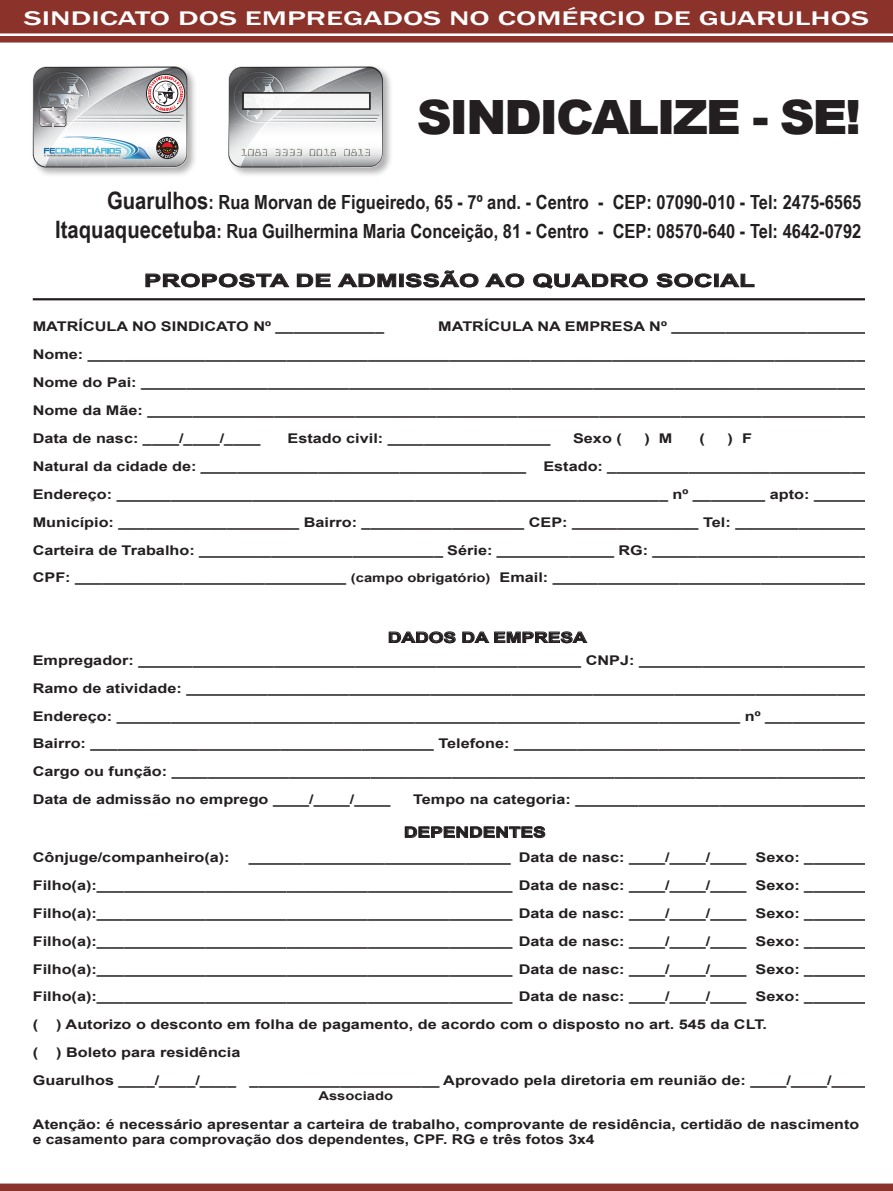
<style>
.page{position:relative;width:893px;height:1191px;background:#fff}
.page>*{position:absolute;margin:0;border:0;box-sizing:border-box;transform-origin:0 0}
.t1{font:900 47.25px "Arial";letter-spacing:-.05em;color:#231f20}
.t2{font:500 20.25px "Franklin Gothic";color:#fff;scale:1.56 1}
.t3{font:700 19.5px/28.8px "Arial Narrow";color:#231f20;text-align:right}
.t4{font:700 17.7px "Arial Narrow";letter-spacing:.01em;color:#231f20;scale:1.77 1}
.t5{font:700 14.55px "Arial";color:#231f20;scale:1.3 1}
.t6{font:700 13.35px/27.9px "Arial";color:#231f20;scale:1.22 1}
.t7{font:700 13.35px/15px "Arial";color:#231f20;scale:1.2 1}
.t8{font:700 12.15px "Arial";color:#231f20;scale:1.22 1}
.s1{font-size:24px}
.s2{font-size:12.15px}
</style>
<div class="page">
<svg style="left:389px;top:631px;width:67px;height:12px"></svg>
<svg style="left:462px;top:631px;width:125px;height:12px"></svg>
<svg style="left:405px;top:826px;width:140px;height:12px"></svg>
<hr style="left:33px;top:298px;width:846px;height:2px;background:#231f20">
<div style="left:866px;top:160px;width:27px;height:954px;background:#fff"></div>
<svg style="left:0;top:0;width:893px;height:43px;background:#934038"></svg>
<svg style="left:0;top:1183px;width:893px;height:8px;background:#934038"></svg>
<div style="left:31px;top:65px;width:362px;height:112px;background:#231f20;opacity:.35"></div>
<svg style="left:228px;top:66px;width:155px;height:102px"></svg>
<div style="left:243px;top:92px;width:127px;height:17px;border:1px solid #231f20"></div>
<div style="left:243px;top:93px;width:126px;height:16px;background:#f8f8f8"></div>
<div style="left:243px;top:93px;width:127px;height:16px;border:1px solid #231f20"></div>
<svg style="left:33px;top:66px;width:154px;height:102px"></svg>
<svg style="left:145px;top:273px;width:145px;height:15px"></svg>
<svg style="left:297px;top:273px;width:34px;height:14px"></svg>
<svg style="left:337px;top:273px;width:59px;height:14px"></svg>
<div style="left:399px;top:274px;width:5px;height:13px;border:1px solid #231f20"></div>
<svg style="left:405px;top:270px;width:74px;height:18px"></svg>
<svg style="left:485px;top:273px;width:39px;height:15px"></svg>
<svg style="left:533px;top:273px;width:115px;height:16px"></svg>
<svg style="left:656px;top:273px;width:56px;height:15px"></svg>
<div style="left:714px;top:274px;width:5px;height:13px;border:1px solid #231f20"></div>
<svg style="left:719px;top:273px;width:36px;height:14px"></svg>
<h2 class="t2" style="left:24px;top:5px;width:543px">SINDICATO DOS EMPREGADOS NO COMÉRCIO DE GUARULHOS</h2>
<h1 class="t1" style="left:417px;top:83px;width:446px">SINDICALIZE - SE!</h1>
<h3 class="t3" style="left:55px;top:187px;width:808px"><span class="s1">Guarulhos</span>: Rua Morvan de Figueiredo, 65 - 7º and. - Centro - CEP: 07090-010 - Tel: 2475-6565<br><span class="s1">Itaquaquecetuba</span>: Rua Guilhermina Maria Conceição, 81 - Centro - CEP: 08570-640 - Tel: 4642-0792</h3>
<h3 class="t4" style="left:144px;top:267px;width:347px">PROPOSTA DE ADMISSÃO AO QUADRO SOCIAL</h3>
<p class="t6" style="left:33px;top:313px;width:289px">MATRÍCULA NO SINDICATO Nº ____________</p>
<p class="t6" style="left:33px;top:313px;width:691px;text-indent:405px">MATRÍCULA NA EMPRESA Nº ______________________ Nome: _______________________________________________________________________________________ Nome do Pai: _________________________________________________________________________________ Nome da Mãe: ________________________________________________________________________________ Data de nasc: ____/____/____</p>
<p class="t6" style="left:288px;top:424px;width:217px">Estado civil: __________________</p>
<p class="t6" style="left:573px;top:424px;width:41px">Sexo (</p>
<p class="t6" style="left:644px;top:424px;width:24px">) M</p>
<p class="t6" style="left:700px;top:424px;width:6px">(</p>
<p class="t6" style="left:728px;top:424px;width:21px">) F</p>
<p class="t6" style="left:33px;top:452px;width:406px">Natural da cidade de: ____________________________________</p>
<p class="t6" style="left:33px;top:452px;width:695px;text-indent:511px">Estado: ______________________________ Endereço: _____________________________________________________________ nº ________ apto: _______ Município: ____________________ Bairro: __________________ CEP: ______________ Tel: _______________ Carteira de Trabalho: ___________________________ Série: _____________ RG: _________________________ CPF: ______________________________ <span class="s2">(campo obrigatório)</span> Email: ___________________________________</p>
<p class="t5" style="left:388px;top:628px;width:154px">DADOS DA EMPRESA</p>
<p class="t6" style="left:33px;top:646px;width:693px">Empregador: _________________________________________________ CNPJ: __________________________ Ramo de atividade: ____________________________________________________________________________ Endereço: _____________________________________________________________________ nº ____________ Bairro: ______________________________________ Telefone: ________________________________________ Cargo ou função: ______________________________________________________________________________ Data de admissão no emprego ____/____/____</p>
<p class="t6" style="left:413px;top:786px;width:379px">Tempo na categoria: _________________________________</p>
<p class="t5" style="left:404px;top:822px;width:111px">DEPENDENTES</p>
<p class="t6" style="left:33px;top:843px;width:163px">Cônjuge/companheiro(a):</p>
<p class="t6" style="left:33px;top:843px;width:686px;text-align:justify;text-indent:216px">_____________________________ Data de nasc: ____/____/____ Sexo: _______ Filho(a):______________________________________________ Data de nasc: ____/____/____ Sexo: _______ Filho(a):______________________________________________ Data de nasc: ____/____/____ Sexo: _______ Filho(a):______________________________________________ Data de nasc: ____/____/____ Sexo: _______ Filho(a):______________________________________________ Data de nasc: ____/____/____ Sexo: _______ Filho(a):______________________________________________ Data de nasc: ____/____/____ Sexo: _______ (</p>
<p class="t6" style="left:56px;top:1011px;width:584px">) Autorizo o desconto em folha de pagamento, de acordo com o disposto no art. 545 da CLT.</p>
<p class="t6" style="left:33px;top:1039px;width:686px;text-indent:23px">) Boleto para residência<br>Guarulhos ____/____/____ _____________________ Aprovado pela diretoria em reunião de: ____/____/____</p>
<p class="t7" style="left:33px;top:1116px;width:690px">Atenção: é necessário apresentar a carteira de trabalho, comprovante de residência, certidão de nascimento e casamento para comprovação dos dependentes, CPF. RG e três fotos 3x4</p>
<p class="t6" style="left:33px;top:1039px;width:6px">(</p>
<p class="t8" style="left:318px;top:1088px;width:63px">Associado</p>
</div>
